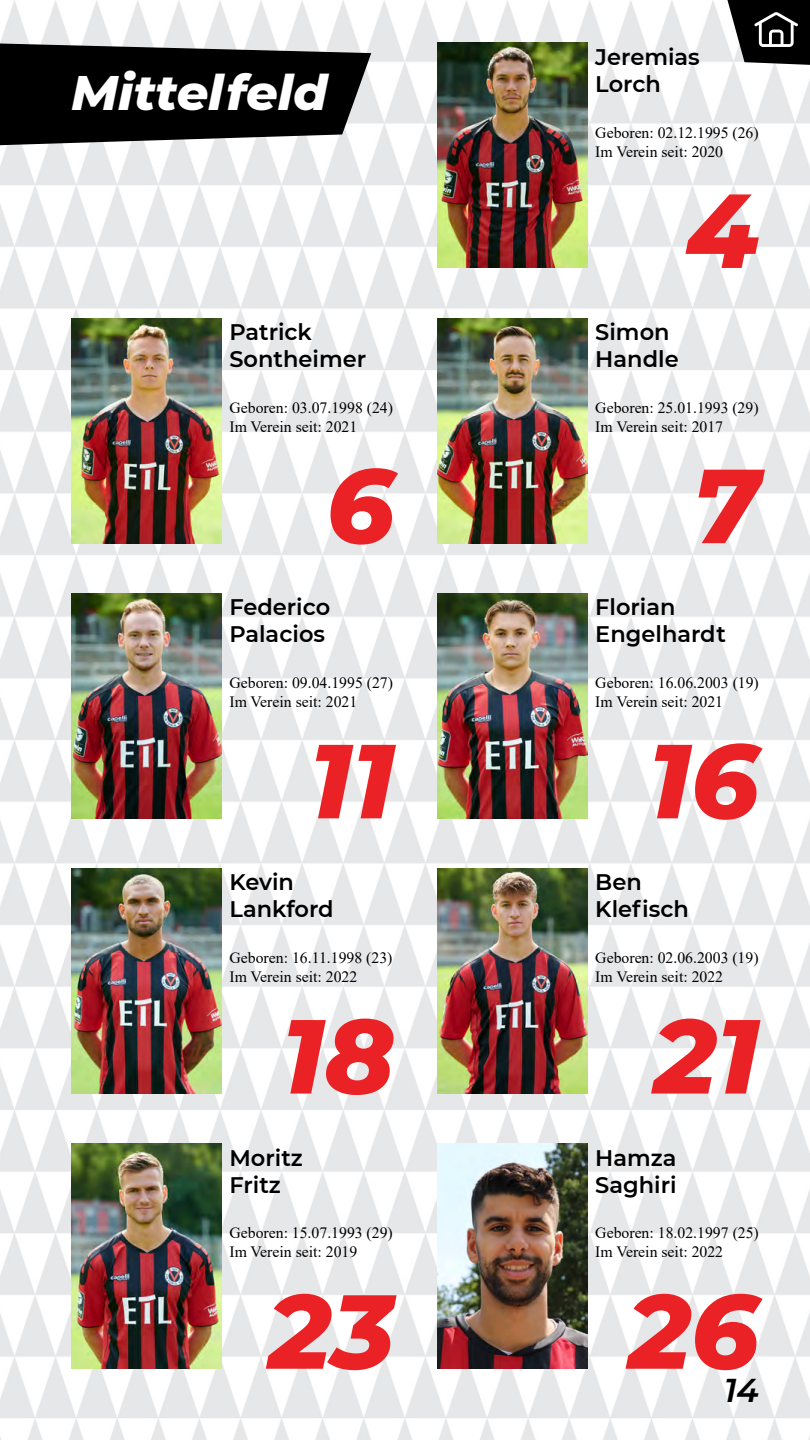
<style>
.page{position:relative;width:810px;height:1440px;background:#fff}
.page>*{position:absolute;margin:0;border:0;box-sizing:border-box;transform-origin:0 0}
.t1{font:italic 800 105px "Montserrat";color:#eb2225}
.t2{font:italic 800 49.5px "Montserrat";color:#fff}
.t3{font:italic 600 33px "Montserrat";color:#000}
.t4{font:600 22.5px/27px "Montserrat";color:#000}
.t5{font:15.75px/18.9px "Times New Roman";color:#000}
</style>
<div class="page">
<img style="left:0;top:0;width:810px;height:1440px">
<svg style="left:727px;top:0;width:83px;height:65px"></svg>
<svg style="left:0;top:44px;width:371px;height:101px;background:#1f1f1f"></svg>
<img style="left:71px;top:318px;width:150px;height:225px">
<img style="left:437px;top:318px;width:150px;height:225px">
<img style="left:71px;top:869px;width:150px;height:225px">
<img style="left:437px;top:869px;width:150px;height:225px">
<img style="left:71px;top:1144px;width:150px;height:225px">
<img style="left:437px;top:1144px;width:150px;height:225px">
<img style="left:71px;top:593px;width:150px;height:225px">
<img style="left:437px;top:593px;width:150px;height:225px">
<img style="left:437px;top:43px;width:150px;height:225px">
<h2 class="t2" style="left:71px;top:56px;width:258px">Mittelfeld</h2>
<h3 class="t4" style="left:230px;top:317px;width:138px">Patrick<br>Sontheimer</h3>
<p class="t5" style="left:230px;top:398px;width:165px">Geboren: 03.07.1998 (24)<br>Im Verein seit: 2021</p>
<h1 class="t1" style="left:326px;top:429px;width:70px">6</h1>
<h3 class="t4" style="left:230px;top:593px;width:102px">Federico<br>Palacios</h3>
<p class="t5" style="left:230px;top:673px;width:165px">Geboren: 09.04.1995 (27)<br>Im Verein seit: 2021</p>
<h1 class="t1" style="left:309px;top:704px;width:87px">11</h1>
<h3 class="t4" style="left:230px;top:868px;width:106px">Kevin<br>Lankford</h3>
<p class="t5" style="left:230px;top:948px;width:165px">Geboren: 16.11.1998 (23)<br>Im Verein seit: 2022</p>
<h1 class="t1" style="left:282px;top:979px;width:114px">18</h1>
<h3 class="t4" style="left:230px;top:1143px;width:75px">Moritz<br>Fritz</h3>
<p class="t5" style="left:230px;top:1223px;width:165px">Geboren: 15.07.1993 (29)<br>Im Verein seit: 2019</p>
<h1 class="t1" style="left:268px;top:1255px;width:128px">23</h1>
<h3 class="t4" style="left:595px;top:42px;width:106px">Jeremias<br>Lorch</h3>
<p class="t5" style="left:595px;top:122px;width:165px">Geboren: 02.12.1995 (26)<br>Im Verein seit: 2020</p>
<h1 class="t1" style="left:686px;top:154px;width:75px">4</h1>
<h3 class="t4" style="left:595px;top:317px;width:85px">Simon<br>Handle</h3>
<p class="t5" style="left:595px;top:398px;width:165px">Geboren: 25.01.1993 (29)<br>Im Verein seit: 2017</p>
<h1 class="t1" style="left:693px;top:429px;width:68px">7</h1>
<h3 class="t4" style="left:595px;top:593px;width:132px">Florian<br>Engelhardt</h3>
<p class="t5" style="left:595px;top:673px;width:165px">Geboren: 16.06.2003 (19)<br>Im Verein seit: 2021</p>
<h1 class="t1" style="left:648px;top:704px;width:112px">16</h1>
<h3 class="t4" style="left:595px;top:868px;width:95px">Ben<br>Klefisch</h3>
<p class="t5" style="left:595px;top:948px;width:165px">Geboren: 02.06.2003 (19)<br>Im Verein seit: 2022</p>
<h1 class="t1" style="left:654px;top:979px;width:107px">21</h1>
<h3 class="t4" style="left:595px;top:1143px;width:83px">Hamza<br>Saghiri</h3>
<p class="t5" style="left:595px;top:1223px;width:165px">Geboren: 18.02.1997 (25)<br>Im Verein seit: 2022</p>
<h1 class="t1" style="left:628px;top:1255px;width:132px">26</h1>
<h3 class="t3" style="left:724px;top:1367px;width:36px">14</h3>
</div>
